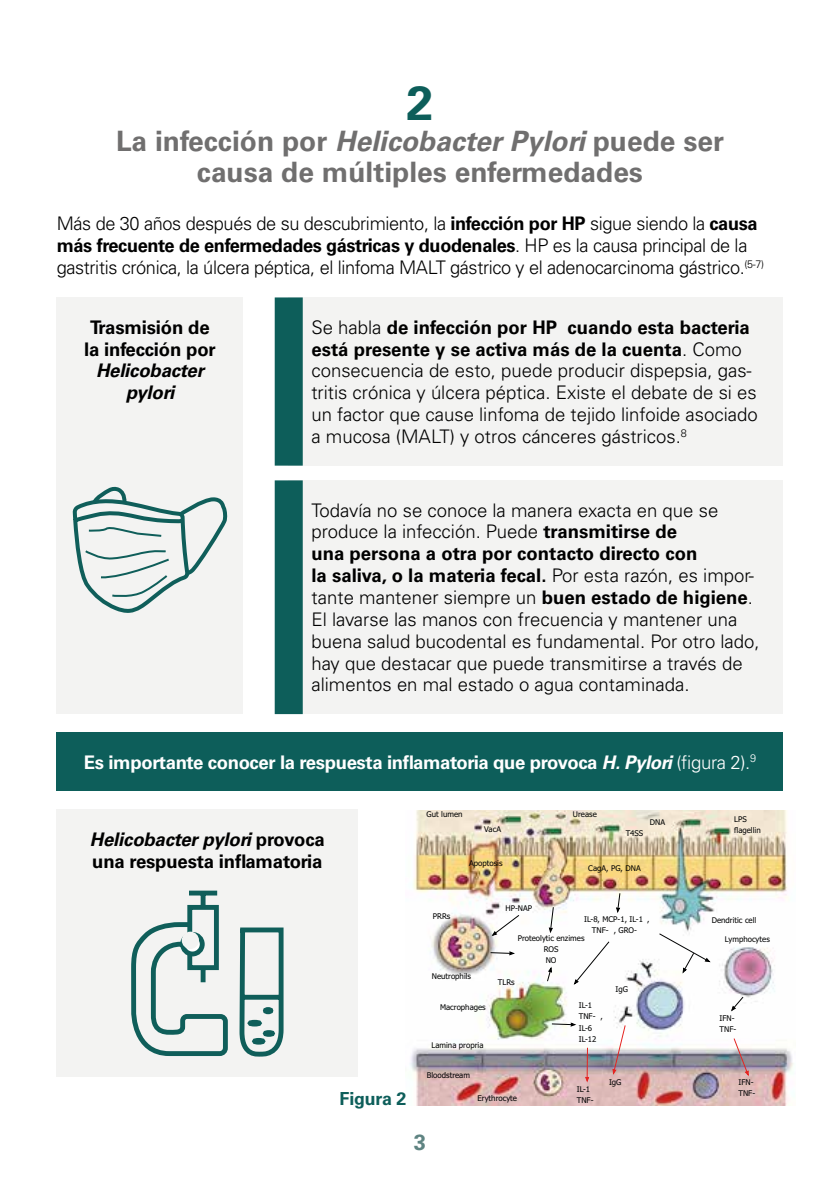
<style>
.page{position:relative;width:840px;height:1191px;background:#fff}
.page>*{position:absolute;margin:0;border:0;box-sizing:border-box;transform-origin:0 0}
.t1{font:700 48px "Univers LT Std";color:#0d5e5a}
.t2{font:700 28px/31.2px "Univers LT Std";color:#706f6f;text-align:center}
.t3{font:700 22px "Univers LT Std";color:#5f8482}
.t4{font:300 18.8px/21.8px "Univers LT Std";color:#000}
.t5{font:300 18.8px/21.8px "Univers LT Std";letter-spacing:-.02em;color:#000}
.t6{font:700 18.8px/21.8px "Univers LT Std";letter-spacing:-.01em;color:#000}
.t7{font:700 18.8px "Univers LT Std";letter-spacing:-.02em;color:#fff}
.t8{font:italic 700 18.8px/21.8px "Univers LT Std";letter-spacing:-.01em;color:#000;text-align:center}
.t9{font:700 18px "Univers LT Std";letter-spacing:-.01em;color:#0d5e5a}
.t10{font:7.8px/11.2px "Tahoma";color:#010202}
.s1{font-style:italic}
.s2{font-weight:700}
.s3{font-weight:300}
</style>
<div class="page">
<div style="left:288px;top:480px;width:494px;height:234px;background:#f3f3f2"></div>
<div style="left:274px;top:480px;width:28px;height:234px;background:#0d5e5a"></div>
<div style="left:288px;top:297px;width:494px;height:168px;background:#f3f3f2"></div>
<div style="left:274px;top:297px;width:28px;height:168px;background:#0d5e5a"></div>
<img style="left:410px;top:810px;width:383px;height:295px">
<svg style="left:616px;top:893px;width:4px;height:19px"></svg>
<svg style="left:548px;top:907px;width:5px;height:25px"></svg>
<svg style="left:574px;top:941px;width:35px;height:43px"></svg>
<svg style="left:492px;top:915px;width:27px;height:20px"></svg>
<svg style="left:546px;top:967px;width:5px;height:14px"></svg>
<svg style="left:490px;top:951px;width:23px;height:4px"></svg>
<svg style="left:658px;top:933px;width:51px;height:39px"></svg>
<svg style="left:731px;top:996px;width:12px;height:14px"></svg>
<svg style="left:551px;top:1022px;width:24px;height:4px"></svg>
<svg style="left:585px;top:1047px;width:3px;height:34px"></svg>
<svg style="left:612px;top:1025px;width:13px;height:48px"></svg>
<svg style="left:733px;top:1038px;width:15px;height:37px"></svg>
<div style="left:57px;top:732px;width:725px;height:59px;background:#0d5e5a"></div>
<div style="left:57px;top:809px;width:301px;height:267px;background:#f3f3f2"></div>
<div style="left:57px;top:297px;width:186px;height:417px;background:#f3f3f2"></div>
<svg style="left:73px;top:487px;width:154px;height:126px"></svg>
<svg style="left:131px;top:890px;width:152px;height:166px"></svg>
<div style="left:183px;top:932px;width:15px;height:16px;background:#f3f3f2;border-radius:50%"></div>
<div style="left:182px;top:931px;width:17px;height:18px;border:2px solid #f3f3f2;border-radius:50%"></div>
<h1 class="t1" style="left:406px;top:75px;width:28px">2</h1>
<h2 class="t2" style="left:116px;top:126px;width:609px">La infección por <span class="s1">Helicobacter Pylori</span> puede ser causa de múltiples enfermedades</h2>
<p class="t5" style="left:57px;top:213px;width:708px">Más de 30 años después de su descubrimiento, la <span class="s2">infección por HP</span> sigue siendo la <span class="s2">causa más frecuente de enfermedades gástricas y duodenales</span>. HP es la causa principal de la gastritis crónica, la úlcera péptica, el linfoma MALT gástrico y el adenocarcinoma gástrico.<sup>(5-7)</sup></p>
<p class="t6" style="left:84px;top:316px;width:133px;text-align:center">Trasmisión de la infección por</p>
<p class="t8" style="left:96px;top:360px;width:109px">Helicobacter pylori</p>
<p class="t4" style="left:311px;top:316px;width:447px">Se habla <span class="s2">de infección por HP cuando esta bacteria está presente y se activa más de la cuenta</span>. Como consecuencia de esto, puede producir dispepsia, gas&shy;tritis crónica y úlcera péptica. Existe el debate de si es un factor que cause linfoma de tejido linfoide asociado a mucosa (MALT) y otros cánceres gástricos.<sup>8</sup></p>
<p class="t4" style="left:311px;top:499px;width:449px">Todavía no se conoce la manera exacta en que se produce la infección. Puede <span class="s2">transmitirse de<br>una persona a otra por contacto directo con<br>la saliva, o la materia fecal.</span> Por esta razón, es impor&shy;tante mantener siempre un <span class="s2">buen estado de higiene</span>.<br>El lavarse las manos con frecuencia y mantener una buena salud bucodental es fundamental. Por otro lado, hay que destacar que puede transmitirse a través de alimentos en mal estado o agua contaminada.</p>
<p class="t7" style="left:84px;top:751px;width:673px">Es importante conocer la respuesta inflamatoria que provoca <span class="s1">H. Pylori</span> <span class="s3">(figura 2).</span><sup>9</sup></p>
<p class="t6" style="left:90px;top:828px;width:236px"><span class="s1">Helicobacter pylori</span> provoca una respuesta inflamatoria</p>
<p class="t10" style="left:426px;top:808px;width:37px">Gut lumen</p>
<p class="t10" style="left:572px;top:808px;width:25px">Urease</p>
<p class="t10" style="left:484px;top:823px;width:18px">VacA</p>
<p class="t10" style="left:649px;top:816px;width:17px">DNA</p>
<p class="t10" style="left:625px;top:827px;width:19px">T4SS</p>
<p class="t10" style="left:469px;top:857px;width:35px">Apoptosis</p>
<p class="t10" style="left:588px;top:862px;width:54px">CagA, PG, DNA</p>
<p class="t9" style="left:339px;top:1088px;width:68px">Figura 2</p>
<p class="t10" style="left:432px;top:910px;width:19px">PRRs</p>
<p class="t10" style="left:505px;top:902px;width:28px">HP-NAP</p>
<p class="t10" style="left:591px;top:913px;width:59px;text-indent:-8px">IL-8, MCP-1, IL-1 ,<br>TNF- , GRO-</p>
<p class="t10" style="left:517px;top:932px;width:68px;text-align:center">Proteolytic enzimes<br>ROS<br>NO</p>
<p class="t10" style="left:431px;top:970px;width:41px">Neutrophils</p>
<p class="t10" style="left:440px;top:1001px;width:47px">Macrophages</p>
<p class="t10" style="left:497px;top:976px;width:18px">TLRs</p>
<p class="t10" style="left:615px;top:982px;width:14px">IgG</p>
<p class="t10" style="left:578px;top:999px;width:26px">IL-1<br>TNF- ,<br>IL-6<br>IL-12</p>
<p class="t10" style="left:431px;top:1039px;width:53px">Lamina propria</p>
<p class="t10" style="left:426px;top:1069px;width:45px">Bloodstream</p>
<p class="t10" style="left:477px;top:1092px;width:41px">Erythrocyte</p>
<p class="t10" style="left:576px;top:1082px;width:18px">IL-1<br>TNF-</p>
<p class="t10" style="left:608px;top:1076px;width:14px">IgG</p>
<p class="t3" style="left:413px;top:1129px;width:14px">3</p>
<p class="t10" style="left:733px;top:813px;width:28px">LPS flagellin</p>
<p class="t10" style="left:711px;top:914px;width:46px">Dendritic cell</p>
<p class="t10" style="left:724px;top:933px;width:46px">Lymphocytes</p>
<p class="t10" style="left:719px;top:1012px;width:18px">IFN-<br>TNF-</p>
<p class="t10" style="left:738px;top:1075px;width:18px">IFN-<br>TNF-</p>
</div>
